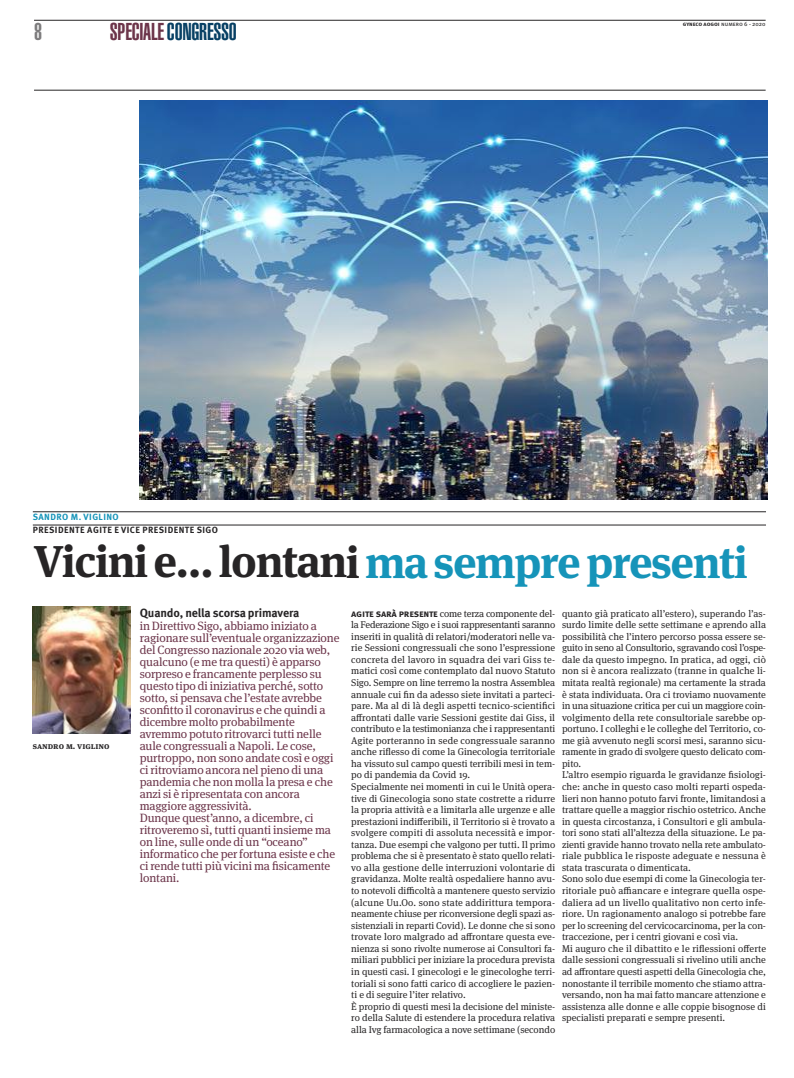
<style>
.page{position:relative;width:794px;height:1078px;background:#fff}
.page>*{position:absolute;margin:0;border:0;box-sizing:border-box;transform-origin:0 0}
.t1{font:700 44.5px "Meta Serif OT";color:#1694b9}
.t2{font:900 extra-condensed 24px "Helvetica";letter-spacing:-.01em;color:#084064}
.t3{font:900 extra-condensed 24px "Helvetica";color:#7d7c7d}
.t4{font:12px/12px "Meta Serif OT";letter-spacing:-.01em;color:#6c354a}
.t5{font:700 12px "Meta Pro";color:#272526}
.t6{font:9.8px/11.6px "Meta Serif OT";color:#272526}
.t7{font:700 9px "Meta Pro";letter-spacing:.05em;color:#272526}
.t8{font:700 9px "Meta Pro";letter-spacing:.05em;color:#1694b9}
.t9{font:700 8.5px "Meta Serif OT";color:#272526}
.t10{font:6px "Meta Pro";color:#272526}
.s1{font-weight:700}
.s2{color:#6c354a}
.s3{color:#272526}
.s4{font-family:"Meta Pro";font-weight:700;font-size:10px}
</style>
<div class="page">
<hr style="left:34px;top:20px;width:731px;height:1px;background:#272526">
<hr style="left:34px;top:90px;width:731px;height:1px;background:#272526">
<img style="left:140px;top:100px;width:627px;height:399px">
<img style="left:33px;top:606px;width:97px;height:127px">
<hr style="left:33px;top:511px;width:733px;height:1px;background:#272526">
<hr style="left:33px;top:524px;width:733px;height:1px;background:#272526">
<h2 class="t3" style="left:34px;top:23px;width:9px">8</h2>
<p class="t10" style="left:683px;top:22px;width:84px"><span class="s1">gyneco aogoi</span> numero 6 - 2020</p>
<h2 class="t2" style="left:110px;top:23px;width:129px"><span class="s2">SPECIALE</span>CONGRESSO</h2>
<p class="t8" style="left:33px;top:513px;width:87px">SANDRO M. VIGLINO</p>
<p class="t7" style="left:33px;top:526px;width:187px">PRESIDENTE AGITE E VICE PRESIDENTE SIGO</p>
<h1 class="t1" style="left:33px;top:545px;width:716px"><span class="s3">Vicini e… lontani</span> ma sempre presenti</h1>
<p class="t5" style="left:140px;top:608px;width:161px">Quando, nella scorsa primavera</p>
<p class="t4" style="left:140px;top:620px;width:201px">in Direttivo Sigo, abbiamo iniziato a ragionare sull’eventuale organizzazione del Congresso nazionale 2020 via web, qualcuno (e me tra questi) è apparso sorpreso e francamente perplesso su questo tipo di iniziativa perché, sotto sotto, si pensava che l’estate avrebbe sconfitto il coronavirus e che quindi a dicembre molto probabilmente avremmo potuto ritrovarci tutti nelle aule congressuali a Napoli. Le cose, purtroppo, non sono andate così e oggi ci ritroviamo ancora nel pieno di una pandemia che non molla la presa e che anzi si è ripresentata con ancora maggiore aggressività.<br>Dunque quest’anno, a dicembre, ci ritroveremo sì, tutti quanti insieme ma on line, sulle onde di un “oceano” informatico che per fortuna esiste e che ci rende tutti più vicini ma fisicamente lontani.</p>
<p class="t6" style="left:351px;top:608px;width:205px"><span class="s4">agite sarà presente</span> come terza componente del&shy;la Federazione Sigo e i suoi rappresentanti saranno inseriti in qualità di relatori/moderatori nelle va&shy;rie Sessioni congressuali che sono l’espressione concreta del lavoro in squadra dei vari Giss te&shy;matici così come contemplato dal nuovo Statuto Sigo. Sempre on line terremo la nostra Assemblea annuale cui fin da adesso siete invitati a parteci&shy;pare. Ma al di là degli aspetti tecnico-scientifici affrontati dalle varie Sessioni gestite dai Giss, il contributo e la testimonianza che i rappresentanti Agite porteranno in sede congressuale saranno anche riflesso di come la Ginecologia territoriale ha vissuto sul campo questi terribili mesi in tem&shy;po di pandemia da Covid 19.<br>Specialmente nei momenti in cui le Unità opera&shy;tive di Ginecologia sono state costrette a ridurre la propria attività e a limitarla alle urgenze e alle prestazioni indifferibili, il Territorio si è trovato a svolgere compiti di assoluta necessità e impor&shy;tanza. Due esempi che valgono per tutti. Il primo problema che si è presentato è stato quello relati&shy;vo alla gestione delle interruzioni volontarie di gravidanza. Molte realtà ospedaliere hanno avu&shy;to notevoli difficoltà a mantenere questo servizio (alcune Uu.Oo. sono state addirittura tempora&shy;neamente chiuse per riconversione degli spazi as&shy;sistenziali in reparti Covid). Le donne che si sono trovate loro malgrado ad affrontare questa eve&shy;nienza si sono rivolte numerose ai Consultori fa&shy;miliari pubblici per iniziare la procedura prevista in questi casi. I ginecologi e le ginecologhe terri&shy;toriali si sono fatti carico di accogliere le pazien&shy;ti e di seguire l’iter relativo.<br>È proprio di questi mesi la decisione del ministe&shy;ro della Salute di estendere la procedura relativa alla Ivg farmacologica a nove settimane (secondo</p>
<p class="t6" style="left:562px;top:608px;width:205px">quanto già praticato all’estero), superando l’as&shy;surdo limite delle sette settimane e aprendo alla possibilità che l’intero percorso possa essere se&shy;guito in seno al Consultorio, sgravando così l’ospe&shy;dale da questo impegno. In pratica, ad oggi, ciò non si è ancora realizzato (tranne in qualche li&shy;mitata realtà regionale) ma certamente la strada è stata individuata. Ora ci troviamo nuovamente in una situazione critica per cui un maggiore coin&shy;volgimento della rete consultoriale sarebbe op&shy;portuno. I colleghi e le colleghe del Territorio, co&shy;me già avvenuto negli scorsi mesi, saranno sicu&shy;ramente in grado di svolgere questo delicato com&shy;pito.<br>L’altro esempio riguarda le gravidanze fisiologi&shy;che: anche in questo caso molti reparti ospeda&shy;lieri non hanno potuto farvi fronte, limitandosi a trattare quelle a maggior rischio ostetrico. Anche in questa circostanza, i Consultori e gli ambula&shy;tori sono stati all’altezza della situazione. Le pa&shy;zienti gravide hanno trovato nella rete ambulato&shy;riale pubblica le risposte adeguate e nessuna è stata trascurata o dimenticata.<br>Sono solo due esempi di come la Ginecologia ter&shy;ritoriale può affiancare e integrare quella ospe&shy;daliera ad un livello qualitativo non certo infe&shy;riore. Un ragionamento analogo si potrebbe fare per lo screening del cervicocarcinoma, per la con&shy;traccezione, per i centri giovani e così via.<br>Mi auguro che il dibattito e le riflessioni offerte dalle sessioni congressuali si rivelino utili anche ad affrontare questi aspetti della Ginecologia che, nonostante il terribile momento che stiamo attra&shy;versando, non ha mai fatto mancare attenzione e assistenza alle donne e alle coppie bisognose di specialisti preparati e sempre presenti.</p>
<p class="t9" style="left:33px;top:742px;width:78px">sandro m. viglino</p>
</div>
